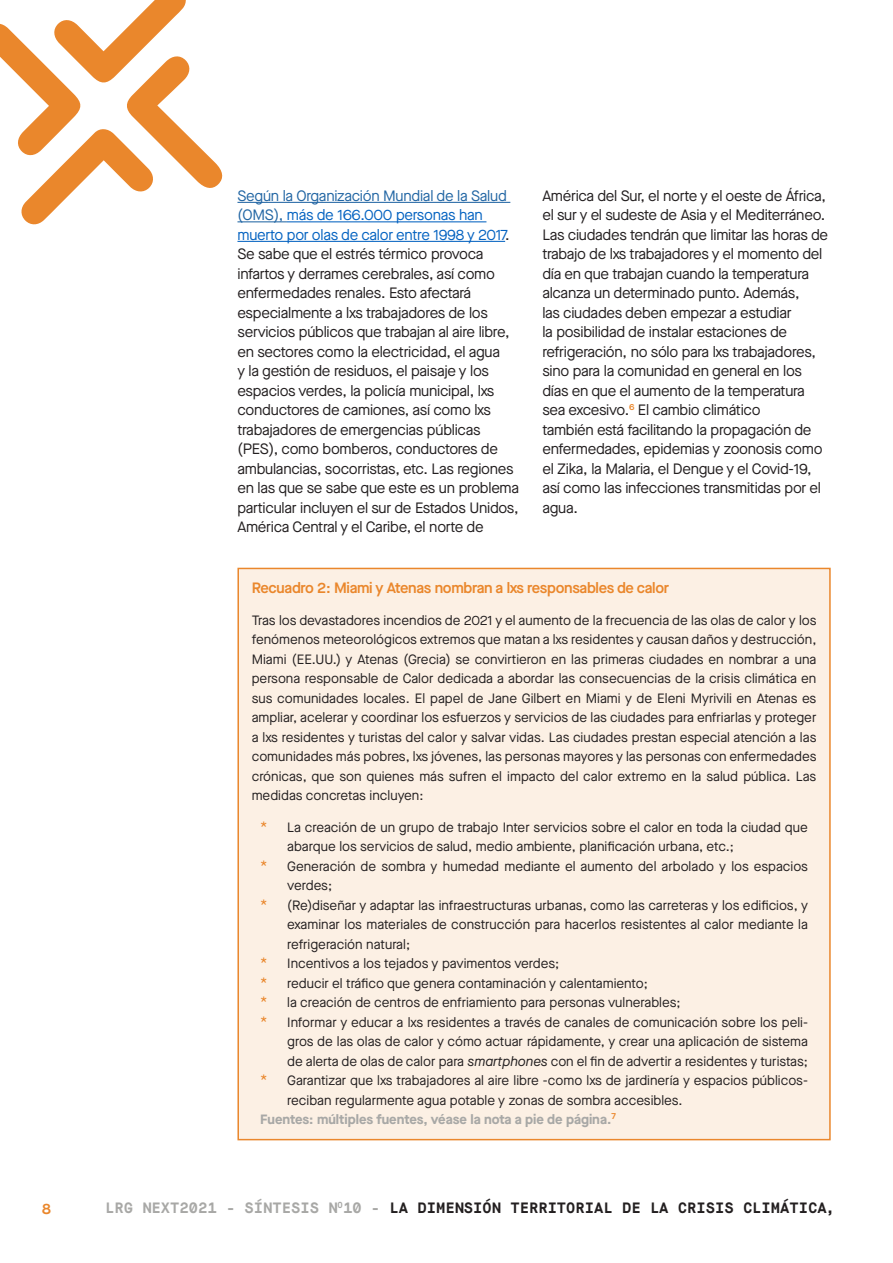
<style>
.page{position:relative;width:893px;height:1263px;background:#fff}
.page>*{position:absolute;margin:0;border:0;box-sizing:border-box;transform-origin:0 0}
.t1{font:15px/19.5px "Maison Neue";letter-spacing:-.02em;color:#231f20}
.t2{font:700 15px "Maison Mono";color:#231f20}
.t3{font:600 15px "Maison Neue";letter-spacing:-.02em;color:#ea872c}
.t4{font:13.5px/19.5px "Maison Neue";color:#231f20;text-align:justify}
.Source{font:700 13.5px "Maison Neue";color:#a8a8a6}
.s1{color:#2266a4}
.s2{color:#0563c1}
.s3{font-size:15px;color:#e98529}
.s4{font-style:italic}
.s5{color:#a8a8a6}
</style>
<div class="page">
<svg style="left:0;top:0;width:223px;height:225px"></svg>
<div style="left:238px;top:568px;width:592px;height:571px;background:#fcf0e4"></div>
<div style="left:237px;top:568px;width:594px;height:572px;border:2px solid #ea872c"></div>
<hr style="left:237px;top:202px;width:273px;height:1px;background:#2266a4">
<hr style="left:237px;top:221px;width:50px;height:1px;background:#2266a4">
<hr style="left:287px;top:221px;width:199px;height:1px;background:#0563c1">
<hr style="left:237px;top:241px;width:268px;height:1px;background:#0563c1">
<p class="t1" style="left:237px;top:185px;width:283px"><span class="s1">Según la Organización Mundial de la Salud (OMS),</span> <span class="s2">más de 166.000 personas han muerto por olas de calor entre 1998 y 2017</span>.<br>Se sabe que el estrés térmico provoca infartos y derrames cerebrales, así como enfermedades renales. Esto afectará especialmente a lxs trabajadores de los servicios públicos que trabajan al aire libre, en sectores como la electricidad, el agua<br>y la gestión de residuos, el paisaje y los espacios verdes, la policía municipal, lxs conductores de camiones, así como lxs trabajadores de emergencias públicas (PES), como bomberos, conductores de ambulancias, socorristas, etc. Las regiones en las que se sabe que este es un problema particular incluyen el sur de Estados Unidos, América Central y el Caribe, el norte de</p>
<p class="t1" style="left:542px;top:185px;width:287px">América del Sur, el norte y el oeste de África, el sur y el sudeste de Asia y el Mediterráneo.<br>Las ciudades tendrán que limitar las horas de trabajo de lxs trabajadores y el momento del día en que trabajan cuando la temperatura alcanza un determinado punto. Además,<br>las ciudades deben empezar a estudiar<br>la posibilidad de instalar estaciones de refrigeración, no sólo para lxs trabajadores, sino para la comunidad en general en los días en que el aumento de la temperatura sea excesivo.<sup>6</sup> El cambio climático<br>también está facilitando la propagación de enfermedades, epidemias y zoonosis como el Zika, la Malaria, el Dengue y el Covid-19, así como las infecciones transmitidas por el agua.</p>
<p class="t3" style="left:252px;top:578px;width:419px">Recuadro 2: Miami y Atenas nombran a lxs responsables de calor</p>
<p class="t4" style="left:252px;top:610px;width:566px">Tras los devastadores incendios de 2021 y el aumento de la frecuencia de las olas de calor y los fenómenos meteorológicos extremos que matan a lxs residentes y causan daños y destrucción, Miami (EE.UU.) y Atenas (Grecia) se convirtieron en las primeras ciudades en nombrar a una persona responsable de Calor dedicada a abordar las consecuencias de la crisis climática en sus comunidades locales. El papel de Jane Gilbert en Miami y de Eleni Myrivili en Atenas es ampliar, acelerar y coordinar los esfuerzos y servicios de las ciudades para enfriarlas y proteger a lxs residentes y turistas del calor y salvar vidas. Las ciudades prestan especial atención a las comunidades más pobres, lxs jóvenes, las personas mayores y las personas con enfermedades crónicas, que son quienes más sufren el impacto del calor extremo en la salud pública. Las medidas concretas incluyen:</p>
<p class="t4" style="left:287px;top:817px;width:522px;text-indent:-27px"><span class="s3">*</span> La creación de un grupo de trabajo Inter servicios sobre el calor en toda la ciudad que abarque los servicios de salud, medio ambiente, planificación urbana, etc.;</p>
<p class="t4" style="left:287px;top:856px;width:522px;text-indent:-27px"><span class="s3">*</span> Generación de sombra y humedad mediante el aumento del arbolado y los espacios verdes;</p>
<p class="t4" style="left:287px;top:895px;width:522px;text-indent:-27px"><span class="s3">*</span> (Re)diseñar y adaptar las infraestructuras urbanas, como las carreteras y los edificios, y examinar los materiales de construcción para hacerlos resistentes al calor mediante la refrigeración natural;</p>
<p class="t4" style="left:260px;top:954px;width:301px"><span class="s3">*</span> Incentivos a los tejados y pavimentos verdes;</p>
<p class="t4" style="left:260px;top:973px;width:389px"><span class="s3">*</span> reducir el tráfico que genera contaminación y calentamiento;</p>
<p class="t4" style="left:260px;top:993px;width:422px"><span class="s3">*</span> la creación de centros de enfriamiento para personas vulnerables;</p>
<p class="t4" style="left:287px;top:1012px;width:522px;text-indent:-27px"><span class="s3">*</span> Informar y educar a lxs residentes a través de canales de comunicación sobre los peli&shy;gros de las olas de calor y cómo actuar rápidamente, y crear una aplicación de sistema de alerta de olas de calor para <span class="s4">smartphones</span> con el fin de advertir a residentes y turistas;</p>
<p class="t4" style="left:287px;top:1071px;width:522px;text-indent:-27px"><span class="s3">*</span> Garantizar que lxs trabajadores al aire libre -como lxs de jardinería y espacios públicos&shy;reciban regularmente agua potable y zonas de sombra accesibles.</p>
<p class="Source" style="left:260px;top:1110px;width:357px">Fuentes: múltiples fuentes, véase la nota a pie de página.<sup>7</sup></p>
<p class="t3" style="left:42px;top:1198px;width:10px">8</p>
<p class="t2" style="left:105px;top:1198px;width:732px"><span class="s5">LRG NEXT2021 - SÍNTESIS N</span><sup>O</sup><span class="s5">10 -</span> LA DIMENSIÓN TERRITORIAL DE LA CRISIS CLIMÁTICA,</p>
</div>
